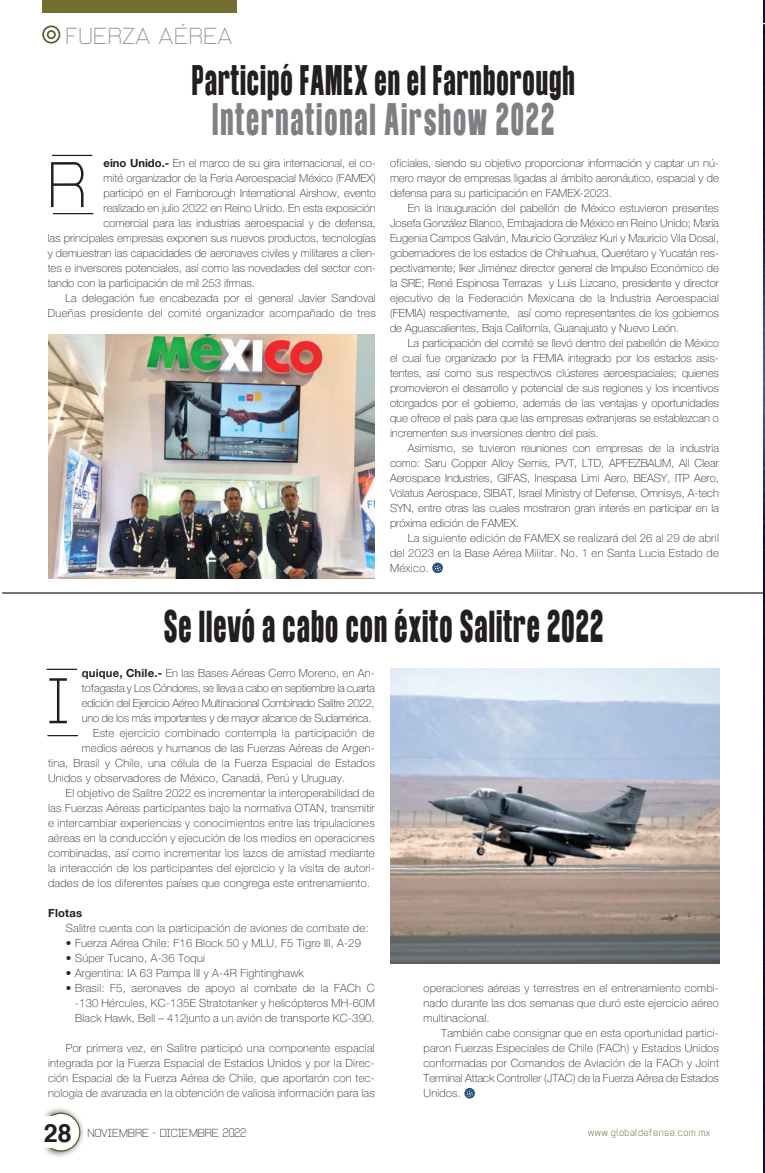
<style>
.page{position:relative;width:765px;height:1173px;background:#fff}
.page>*{position:absolute;margin:0;border:0;box-sizing:border-box;transform-origin:0 0}
.t1{font:62.5px "Andersans";color:#231f20}
.t2{font:40px "Balibold";letter-spacing:.04em;color:#231f20;scale:.66 1}
.t3{font:40px "Balibold";letter-spacing:.07em;color:#7e8083;scale:.66 1}
.t4{font:37.5px "Balibold";letter-spacing:.04em;color:#231f20;scale:.66 1}
.t5{font:700 25.12px "Helvetica";color:#231f20}
.t6{font:22.5px "Andersans";color:#8f9193}
.t7{font:11.25px/15px "Helvetica Neue LT 35 Th";letter-spacing:.02em;color:#231f20;text-align:justify}
.t8{font:11.25px "Helvetica Neue LT 35 Th";color:#231f20}
.t9{font:11.25px "Helvetica Neue LT 35 Th";letter-spacing:-.02em;color:#231f20}
.t10{font:11.25px "Andersans";letter-spacing:-.02em;color:#231f20}
.t11{font:11.25px "Helvetica Neue LT 75 Bd";letter-spacing:.02em;color:#231f20}
.t12{font:10px "Andersans";letter-spacing:.03em;color:#5b5a2f}
.s1{font-family:"Helvetica Neue LT 75 Bd"}
</style>
<div class="page">
<div style="left:42px;top:1105px;width:43px;height:52px;background:#231f20;opacity:.75"></div>
<svg style="left:50px;top:1111px;width:31px;height:40px"></svg>
<div style="left:42px;top:25px;width:18px;height:19px;border:2px solid #5b5a2f;border-radius:50%"></div>
<div style="left:47px;top:30px;width:9px;height:9px;border:2px solid #5b5a2f;border-radius:50%"></div>
<div style="left:38px;top:1116px;width:31px;height:31px;background:#fff"></div>
<div style="left:42px;top:0;width:194px;height:13px;background:#746e33"></div>
<hr style="left:47px;top:668px;width:30px;height:1px;background:#231f20">
<hr style="left:47px;top:734px;width:31px;height:2px;background:#231f20">
<hr style="left:52px;top:155px;width:40px;height:1px;background:#231f20">
<hr style="left:53px;top:213px;width:40px;height:1px;background:#231f20">
<hr style="left:2px;top:592px;width:761px;height:1px;background:#231f20">
<svg style="left:432px;top:562px;width:11px;height:11px"></svg>
<svg style="left:464px;top:1088px;width:11px;height:10px"></svg>
<img style="left:390px;top:668px;width:329px;height:295px">
<img style="left:48px;top:335px;width:327px;height:243px">
<hr style="left:763px;top:0;width:2px;height:1172px;background:#071437">
<img style="left:763px;top:24px;width:2px;height:1108px">
<h3 class="t6" style="left:66px;top:27px;width:169px">FUERZA AEREA</h3>
<h3 class="t4" style="left:192px;top:57px;width:582px">Participó FAMEX en el Farnborough</h3>
<h2 class="t3" style="left:212px;top:95px;width:520px">International Airshow 2022</h2>
<p class="t7" style="left:390px;top:155px;width:330px">oficiales, siendo su objetivo proporcionar información y captar un nú&shy;mero mayor de empresas ligadas al ámbito aeronáutico, espacial y de defensa para su participación en FAMEX-2023.</p>
<p class="t7" style="left:390px;top:200px;width:330px;text-indent:18px">En la inauguración del pabellón de México estuvieron presentes Josefa González Blanco, Embajadora de México en Reino Unido; María Eugenia Campos Galván, Mauricio González Kuri y Mauricio Vila Dosal, gobernadores de los estados de Chihuahua, Querétaro y Yucatán res&shy;pectivamente; Iker Jiménez director general de Impulso Económico de la SRE; René Espinosa Terrazas y Luis Lizcano, presidente y director ejecutivo de la Federación Mexicana de la Industria Aeroespacial (FEMIA) respectivamente, así como representantes de los gobiernos de Aguascalientes, Baja California, Guanajuato y Nuevo León.</p>
<p class="t7" style="left:390px;top:335px;width:330px;text-indent:18px">La participación del comité se llevó dentro del pabellón de México el cual fue organizado por la FEMIA integrado por los estados asis&shy;tentes, así como sus respectivos clústeres aeroespaciales; quienes promovieron el desarrollo y potencial de sus regiones y los incentivos otorgados por el gobierno, además de las ventajas y oportunidades que ofrece el país para que las empresas extranjeras se establezcan o incrementen sus inversiones dentro del país.</p>
<p class="t7" style="left:390px;top:440px;width:330px;text-indent:18px">Asimismo, se tuvieron reuniones con empresas de la industria como: Saru Copper Alloy Semis, PVT, LTD, APFEZBAUM, All Clear Aerospace Industries, GIFAS, Inespasa Limi Aero, BEASY, ITP Aero, Volatus Aerospace, SIBAT, Israel Ministry of Defense, Omnisys, A-tech SYN, entre otras las cuales mostraron gran interés en participar en la próxima edición de FAMEX.</p>
<p class="t7" style="left:390px;top:530px;width:330px;text-indent:18px">La siguiente edición de FAMEX se realizará del 26 al 29 de abril del 2023 en la Base Aérea Militar. No. 1 en Santa Lucia Estado de México.</p>
<p class="t8" style="left:104px;top:156px;width:274px"><span class="s1">eino Unido.-</span> En el marco de su gira internacional, el co-</p>
<p class="t8" style="left:104px;top:171px;width:274px">mité organizador de la Feria Aeroespacial México (FAMEX)</p>
<p class="t8" style="left:104px;top:186px;width:274px">participó en el Farnborough International Airshow, evento</p>
<p class="t8" style="left:104px;top:201px;width:274px">realizado en julio 2022 en Reino Unido. En esta exposición</p>
<p class="t8" style="left:104px;top:216px;width:274px">comercial para las industrias aeroespacial y de defensa,</p>
<p class="t8" style="left:48px;top:231px;width:329px">las principales empresas exponen sus nuevos productos, tecnologías</p>
<p class="t8" style="left:48px;top:246px;width:329px">y demuestran las capacidades de aeronaves civiles y militares a clien-</p>
<p class="t8" style="left:48px;top:261px;width:329px">tes e inversores potenciales, así como las novedades del sector con-</p>
<p class="t8" style="left:48px;top:276px;width:209px">tando con la participación de mil 253 ifrmas.</p>
<p class="t7" style="left:65px;top:290px;width:312px">La delegación fue encabezada por el general Javier Sandoval</p>
<p class="t7" style="left:48px;top:305px;width:330px">Dueñas presidente del comité organizador acompañado de tres</p>
<h1 class="t1" style="left:47px;top:159px;width:42px">R</h1>
<h2 class="t2" style="left:164px;top:601px;width:668px">Se llevó a cabo con éxito Salitre 2022</h2>
<p class="t7" style="left:82px;top:665px;width:294px"><span class="s1">quique, Chile.-</span> En las Bases Aéreas Cerro Moreno, en An-</p>
<p class="t9" style="left:82px;top:681px;width:294px">tofagasta y Los Cóndores, se lleva a cabo en septiembre la cuarta</p>
<p class="t9" style="left:82px;top:696px;width:294px">edición del Ejercicio Aéreo Multinacional Combinado Salitre 2022,</p>
<p class="t9" style="left:82px;top:711px;width:291px">uno de los más importantes y de mayor alcance de Sudamérica.</p>
<p class="t7" style="left:93px;top:725px;width:283px">Este ejercicio combinado contempla la participación de</p>
<p class="t7" style="left:82px;top:740px;width:294px">medios aéreos y humanos de las Fuerzas Aéreas de Argen-</p>
<p class="t7" style="left:48px;top:755px;width:328px">tina, Brasil y Chile, una célula de la Fuerza Espacial de Estados</p>
<p class="t7" style="left:48px;top:770px;width:298px">Unidos y observadores de México, Canadá, Perú y Uruguay.</p>
<p class="t7" style="left:66px;top:785px;width:310px">El objetivo de Salitre 2022 es incrementar la interoperabilidad de</p>
<p class="t7" style="left:48px;top:800px;width:328px">las Fuerzas Aéreas participantes bajo la normativa OTAN, transmitir</p>
<p class="t7" style="left:48px;top:815px;width:328px">e intercambiar experiencias y conocimientos entre las tripulaciones</p>
<p class="t7" style="left:48px;top:830px;width:328px">aéreas en la conducción y ejecución de los medios en operaciones</p>
<p class="t7" style="left:48px;top:845px;width:328px">combinadas, así como incrementar los lazos de amistad mediante</p>
<p class="t7" style="left:48px;top:860px;width:328px">la interacción de los participantes del ejercicio y la visita de autori-</p>
<p class="t7" style="left:48px;top:875px;width:323px">dades de los diferentes países que congrega este entrenamiento.</p>
<p class="t11" style="left:48px;top:905px;width:36px">Flotas</p>
<p class="t7" style="left:66px;top:920px;width:304px">Salitre cuenta con la participación de aviones de combate de:</p>
<p class="t7" style="left:66px;top:935px;width:297px">• Fuerza Aérea Chile: F16 Block 50 y MLU, F5 Tigre III, A-29</p>
<p class="t7" style="left:66px;top:950px;width:141px">• Súper Tucano, A-36 Toqui</p>
<p class="t7" style="left:66px;top:965px;width:239px">• Argentina: IA 63 Pampa III y A-4R Fightinghawk</p>
<p class="t7" style="left:75px;top:980px;width:301px;text-indent:-9px">• Brasil: F5, aeronaves de apoyo al combate de la FACh C -130 Hércules, KC-135E Stratotanker y helicópteros MH-60M Black Hawk, Bell – 412junto a un avión de transporte KC-390.</p>
<p class="t7" style="left:48px;top:1040px;width:328px;text-indent:18px">Por primera vez, en Salitre participó una componente espacial integrada por la Fuerza Espacial de Estados Unidos y por la Direc&shy;ción Espacial de la Fuerza Aérea de Chile, que aportarón con tec&shy;nología de avanzada en la obtención de valiosa información para las</p>
<h1 class="t1" style="left:48px;top:675px;width:25px">I</h1>
<p class="t7" style="left:423px;top:980px;width:297px">operaciones aéreas y terrestres en el entrenamiento combi&shy;nado durante las dos semanas que duró este ejercicio aéreo multinacional.</p>
<p class="t7" style="left:423px;top:1025px;width:297px;text-indent:18px">También cabe consignar que en esta oportunidad partici&shy;paron Fuerzas Especiales de Chile (FACh) y Estados Unidos conformadas por Comandos de Aviación de la FACh y Joint Terminal Attack Controller (JTAC) de la Fuerza Aérea de Estados Unidos.</p>
<h3 class="t5" style="left:44px;top:1112px;width:29px">28</h3>
<p class="t12" style="left:588px;top:1128px;width:124px">www.globaldefense.com.mx</p>
<p class="t10" style="left:87px;top:1127px;width:161px">NOVIEMBRE - DICIEMBRE 2022</p>
</div>
